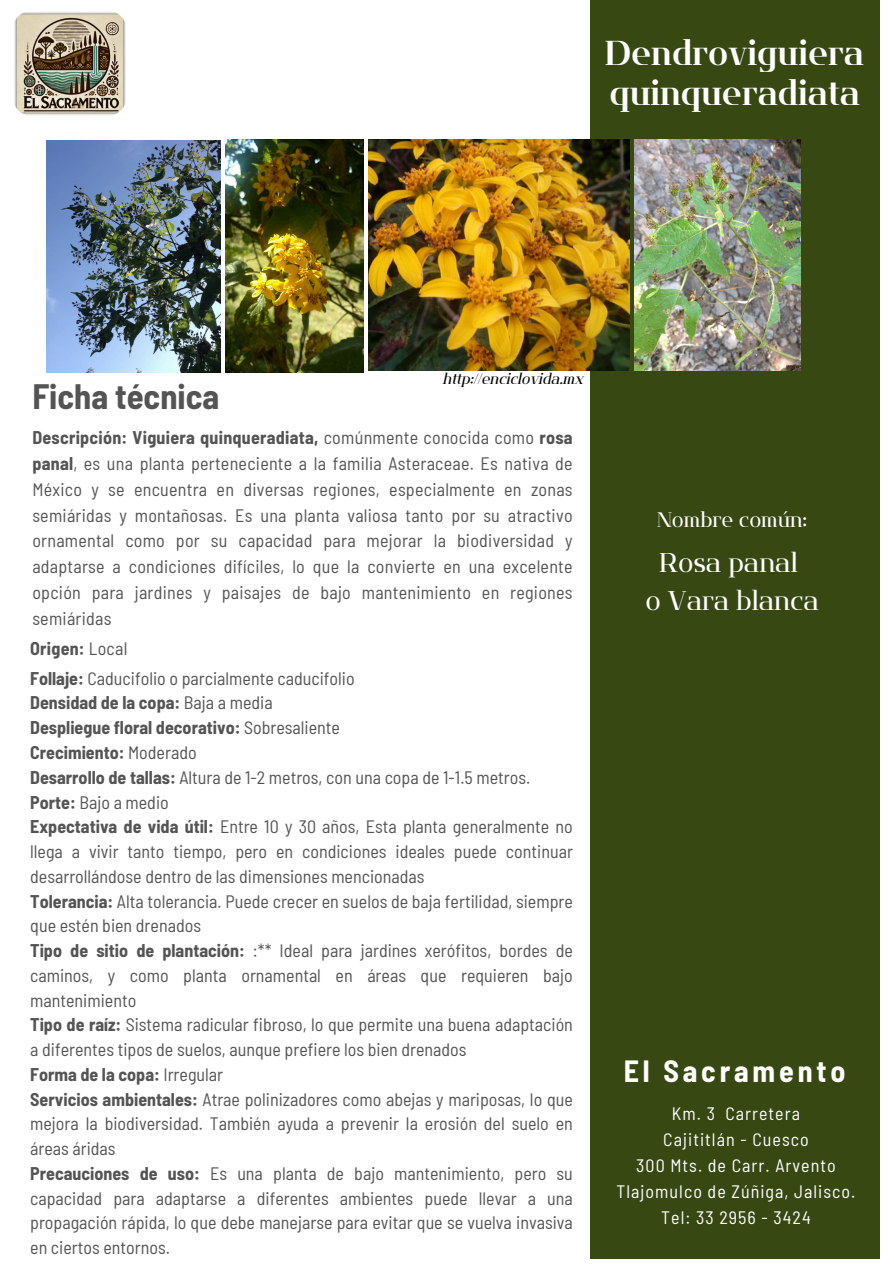
<style>
.page{position:relative;width:894px;height:1264px;background:#fff}
.page>*{position:absolute;margin:0;border:0;box-sizing:border-box;transform-origin:0 0}
.t1{font:34.5px/40.5px "Flatory Serif 700";color:#fff}
.t2{font:700 semi-condensed 34.5px "Barlow";color:#545454}
.t3{font:700 semi-condensed 30px "Barlow";letter-spacing:.13em;color:#fff}
.t4{font:27px/37.5px "Flatory Serif 400";color:#fff;text-align:center}
.t5{font:21px "Flatory Serif 400";color:#fff}
.t6{font:semi-condensed 18px/24.8px "Barlow";color:#545454}
.t7{font:semi-condensed 18px/26px "Barlow";letter-spacing:.055em;color:#fff;text-align:center}
.t8{font:15px "Flatory Serif 400 It";color:#000}
.s1{font-weight:700}
</style>
<div class="page">
<div style="left:589px;top:0;width:290px;height:1258px;background:#374812"></div>
<img style="left:47px;top:141px;width:173px;height:231px">
<img style="left:226px;top:139px;width:137px;height:233px">
<img style="left:368px;top:139px;width:261px;height:232px">
<img style="left:634px;top:139px;width:166px;height:232px">
<img style="left:12px;top:10px;width:115px;height:106px;border-radius:20px">
<h1 class="t1" style="left:605px;top:32px;width:260px">Dendroviguiera quinqueradiata</h1>
<h1 class="t2" style="left:32px;top:375px;width:188px">Ficha técnica</h1>
<p class="t8" style="left:442px;top:370px;width:142px">http://enciclovida.mx</p>
<p class="t6" style="left:32px;top:424px;width:541px;line-height:25.8px;text-align:justify"><span class="s1">Descripción: Viguiera quinqueradiata,</span> comúnmente conocida como <span class="s1">rosa panal</span>, es una planta perteneciente a la familia Asteraceae. Es nativa de México y se encuentra en diversas regiones, especialmente en zonas semiáridas y montañosas. Es una planta valiosa tanto por su atractivo ornamental como por su capacidad para mejorar la biodiversidad y adaptarse a condiciones difíciles, lo que la convierte en una excelente opción para jardines y paisajes de bajo mantenimiento en regiones semiáridas</p>
<p class="t6" style="left:30px;top:633px;width:326px;line-height:29.2px"><span class="s1">Origen:</span> Local<br><span class="s1">Follaje:</span> Caducifolio o parcialmente caducifolio</p>
<p class="t6" style="left:30px;top:690px;width:544px"><span class="s1">Densidad de la copa:</span> Baja a media<br><span class="s1">Despliegue floral decorativo:</span> Sobresaliente<br><span class="s1">Crecimiento:</span> Moderado<br><span class="s1">Desarrollo de tallas:</span> Altura de 1-2 metros, con una copa de 1-1.5 metros.<br><span class="s1">Porte:</span> Bajo a medio<br><span class="s1">Expectativa de vida útil:</span> Entre 10 y 30 años, Esta planta generalmente no llega a vivir tanto tiempo, pero en condiciones ideales puede continuar desarrollándose dentro de las dimensiones mencionadas<br><span class="s1">Tolerancia:</span> Alta tolerancia. Puede crecer en suelos de baja fertilidad, siempre que estén bien drenados<br><span class="s1">Tipo de sitio de plantación:</span> :** Ideal para jardines xerófitos, bordes de caminos, y como planta ornamental en áreas que requieren bajo mantenimiento<br><span class="s1">Tipo de raíz:</span> Sistema radicular fibroso, lo que permite una buena adaptación a diferentes tipos de suelos, aunque prefiere los bien drenados<br><span class="s1">Forma de la copa:</span> Irregular<br><span class="s1">Servicios ambientales:</span> Atrae polinizadores como abejas y mariposas, lo que mejora la biodiversidad. También ayuda a prevenir la erosión del suelo en áreas áridas<br><span class="s1">Precauciones de uso:</span> Es una planta de bajo mantenimiento, pero su capacidad para adaptarse a diferentes ambientes puede llevar a una propagación rápida, lo que debe manejarse para evitar que se vuelva invasiva en ciertos entornos.</p>
<p class="t5" style="left:657px;top:507px;width:152px">Nombre común:</p>
<h3 class="t4" style="left:645px;top:544px;width:175px">Rosa panal<br>o Vara blanca</h3>
<h2 class="t3" style="left:623px;top:1051px;width:223px">El Sacramento</h2>
<p class="t7" style="left:616px;top:1099px;width:240px">Km. 3 Carretera<br>Cajititlán - Cuesco<br>300 Mts. de Carr. Arvento<br>Tlajomulco de Zúñiga, Jalisco.<br>Tel: 33 2956 - 3424</p>
</div>
